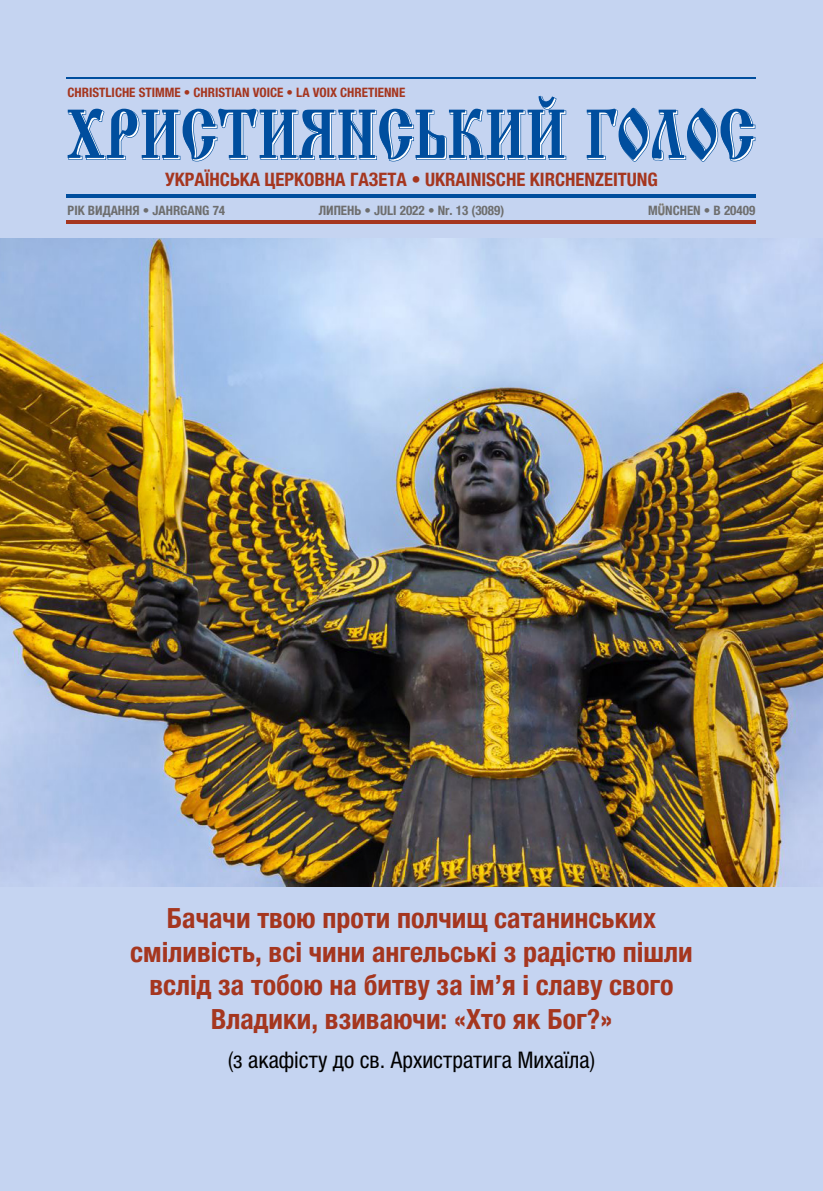
<style>
.page{position:relative;width:823px;height:1191px;background:#fff}
.page>*{position:absolute;margin:0;border:0;box-sizing:border-box;transform-origin:0 0}
.t1{font:700 condensed 28px/33.6px "Helvetica Neue LTCYR";color:#a5361f;text-align:center}
.t2{font:condensed 23px "Helvetica Neue LTCYR";color:#000}
.t3{font:700 condensed 18.6px "Helvetica Neue LTCYR";color:#a5361f}
.t4{font:700 condensed 13px "Helvetica Neue LTCYR";color:#6e6e6e}
.t5{font:700 condensed 13px "Helvetica Neue LTCYR";color:#a5361f}
.s1{font-family:"Calibri";font-stretch:normal;font-size:14px}
</style>
<div class="page">
<div style="left:0;top:0;width:822px;height:1191px;background:#c5d4f1"></div>
<img style="left:0;top:238px;width:822px;height:648px">
<hr style="left:67px;top:194px;width:688px;height:3px;background:#004e9e">
<svg style="left:68px;top:96px;width:498px;height:65px"></svg>
<svg style="left:586px;top:108px;width:168px;height:54px"></svg>
<hr style="left:67px;top:77px;width:688px;height:2px;background:#004e9e">
<svg style="left:658px;top:203px;width:6px;height:12px"></svg>
<hr style="left:67px;top:221px;width:688px;height:3px;background:#a5361f">
<p class="t5" style="left:68px;top:85px;width:339px">CHRISTLICHE STIMME • CHRISTIAN VOICE • LA VOIX CHRETIENNE</p>
<p class="t3" style="left:165px;top:169px;width:494px">УКРАЇНСЬКА ЦЕРКОВНА ГАЗЕТА • UKRAINISCHE KIRCHENZEITUNG</p>
<p class="t4" style="left:68px;top:203px;width:159px">РІК ВИДАННЯ • JAHRGANG 74</p>
<p class="t4" style="left:318px;top:203px;width:187px">ЛИПЕНЬ • JULI 2022 • Nr. 13 (3089)</p>
<p class="t4" style="left:647px;top:203px;width:109px">M<span class="s1">Ü</span>NCHEN • B 20409</p>
<p class="t1" style="left:130px;top:901px;width:563px">Бачачи твою проти полчищ сатанинських смiливiсть, всi чини ангельськi з радiстю пiшли вслiд за тобою на битву за iм’я i славу свого Владики, взиваючи: «Хто як Бог?»</p>
<p class="t2" style="left:227px;top:1047px;width:369px">(з акафісту до св. Архистратига Михаїла)</p>
</div>
